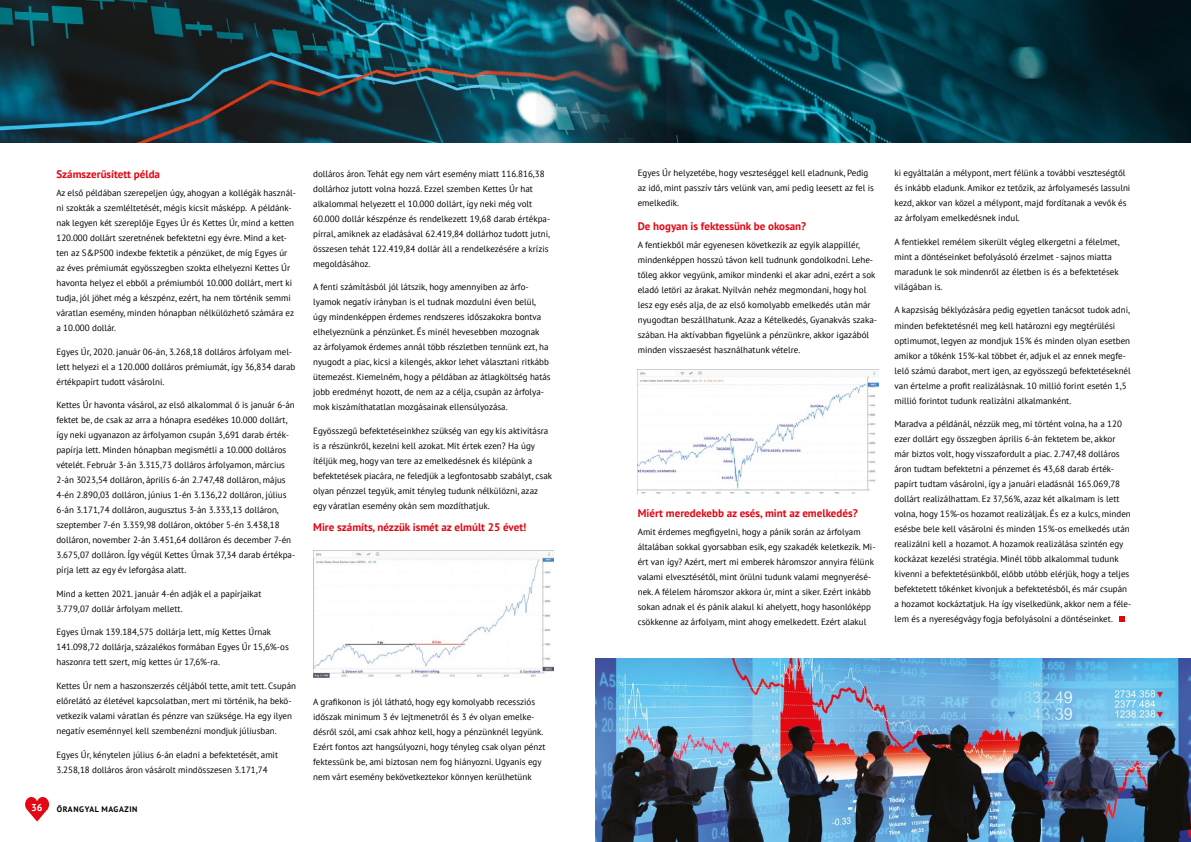
<style>
.page{position:relative;width:1191px;height:842px;background:#fff}
.page>*{position:absolute;margin:0;border:0;box-sizing:border-box;transform-origin:0 0}
.t1{font:700 11px "PT Sans";color:#e30613}
.t2{font:700 10px "PT Sans";color:#fff}
.t3{font:9px/15px "PT Sans";color:#000}
.t4{font:700 8px "PT Sans";letter-spacing:.08em;color:#000}
</style>
<div class="page">
<svg style="left:25px;top:797px;width:24px;height:24px"></svg>
<img style="left:0;top:0;width:1191px;height:142px">
<img style="left:313px;top:551px;width:240px;height:126px">
<img style="left:637px;top:369px;width:241px;height:126px">
<svg style="left:1119px;top:616px;width:5px;height:6px"></svg>
<img style="left:595px;top:658px;width:596px;height:184px">
<p class="t1" style="left:56px;top:167px;width:105px">Számszerűsített példa</p>
<p class="t3" style="left:56px;top:185px;width:241px">Az első példában szerepeljen úgy, ahogyan a kollégák használ&shy;ni szokták a szemléltetését, mégis kicsit másképp. A példánk&shy;nak legyen két szereplője Egyes Úr és Kettes Úr, mind a ketten 120.000 dollárt szeretnének befektetni egy évre. Mind a ket&shy;ten az S&amp;P500 indexbe fektetik a pénzüket, de míg Egyes úr az éves prémiumát egyösszegben szokta elhelyezni Kettes Úr havonta helyez el ebből a prémiumból 10.000 dollárt, mert ki tudja, jól jöhet még a készpénz, ezért, ha nem történik semmi váratlan esemény, minden hónapban nélkülözhető számára ez a 10.000 dollár.</p>
<p class="t3" style="left:56px;top:344px;width:240px">Egyes Úr, 2020. január 06-án, 3.268,18 dolláros árfolyam mel&shy;lett helyezi el a 120.000 dolláros prémiumát, így 36,834 darab értékpapírt tudott vásárolni.</p>
<p class="t3" style="left:56px;top:397px;width:240px">Kettes Úr havonta vásárol, az első alkalommal ő is január 6-án fektet be, de csak az arra a hónapra esedékes 10.000 dollárt, így neki ugyanazon az árfolyamon csupán 3,691 darab érték&shy;papírja lett. Minden hónapban megismétli a 10.000 dolláros vételét. Február 3-án 3.315,73 dolláros árfolyamon, március 2-án 3023,54 dolláron, április 6-án 2.747,48 dolláron, május 4-én 2.890,03 dolláron, június 1-én 3.136,22 dolláron, július 6-án 3.171,74 dolláron, augusztus 3-án 3.333,13 dolláron, szeptember 7-én 3.359,98 dolláron, október 5-én 3.438,18 dolláron, november 2-án 3.451,64 dolláron és december 7-én 3.675,07 dolláron. Így végül Kettes Úrnak 37,34 darab értékpa&shy;pírja lett az egy év leforgása alatt.</p>
<p class="t3" style="left:56px;top:586px;width:206px">Mind a ketten 2021. január 4-én adják el a papírjaikat<br>3.779,07 dollár árfolyam mellett.</p>
<p class="t3" style="left:56px;top:625px;width:234px">Egyes Úrnak 139.184,575 dollárja lett, míg Kettes Úrnak<br>141.098,72 dollárja, százalékos formában Egyes Úr 15,6%-os haszonra tett szert, míg kettes úr 17,6%-ra.</p>
<p class="t3" style="left:56px;top:678px;width:241px">Kettes Úr nem a haszonszerzés céljából tette, amit tett. Csupán előrelátó az életével kapcsolatban, mert mi történik, ha bekö&shy;vetkezik valami váratlan és pénzre van szüksége. Ha egy ilyen negatív eseménnyel kell szembenézni mondjuk júliusban.</p>
<p class="t3" style="left:56px;top:747px;width:223px">Egyes Úr, kénytelen július 6-án eladni a befektetését, amit<br>3.258,18 dolláros áron vásárolt mindösszesen 3.171,74</p>
<p class="t2" style="left:31px;top:801px;width:13px">36</p>
<p class="t4" style="left:57px;top:804px;width:82px">ŐRANGYAL MAGAZIN</p>
<p class="t3" style="left:313px;top:166px;width:238px">dolláros áron. Tehát egy nem várt esemény miatt 116.816,38 dollárhoz jutott volna hozzá. Ezzel szemben Kettes Úr hat alkalommal helyezett el 10.000 dollárt, így neki még volt 60.000 dollár készpénze és rendelkezett 19,68 darab értékpa&shy;pírral, amiknek az eladásával 62.419,84 dollárhoz tudott jutni, összesen tehát 122.419,84 dollár áll a rendelkezésére a krízis megoldásához.</p>
<p class="t3" style="left:313px;top:279px;width:239px">A fenti számításból jól látszik, hogy amennyiben az árfo&shy;lyamok negatív irányban is el tudnak mozdulni éven belül, úgy mindenképpen érdemes rendszeres időszakokra bontva elhelyeznünk a pénzünket. És minél hevesebben mozognak<br>az árfolyamok érdemes annál több részletben tennünk ezt, ha nyugodt a piac, kicsi a kilengés, akkor lehet választani ritkább ütemezést. Kiemelném, hogy a példában az átlagköltség hatás jobb eredményt hozott, de nem az a célja, csupán az árfolya&shy;mok kiszámíthatatlan mozgásainak ellensúlyozása.</p>
<p class="t3" style="left:313px;top:423px;width:240px">Egyösszegű befektetéseinkhez szükség van egy kis aktivitásra is a részünkről, kezelni kell azokat. Mit értek ezen? Ha úgy ítéljük meg, hogy van tere az emelkedésnek és kilépünk a befektetések piacára, ne feledjük a legfontosabb szabályt, csak olyan pénzzel tegyük, amit tényleg tudunk nélkülözni, azaz egy váratlan esemény okán sem mozdíthatjuk.</p>
<p class="t1" style="left:313px;top:520px;width:215px">Mire számíts, nézzük ismét az elmúlt 25 évet!</p>
<p class="t3" style="left:313px;top:694px;width:234px">A grafikonon is jól látható, hogy egy komolyabb recessziós időszak minimum 3 év lejtmenetről és 3 év olyan emelke&shy;désről szól, ami csak ahhoz kell, hogy a pénzünknél legyünk.<br>Ezért fontos azt hangsúlyozni, hogy tényleg csak olyan pénzt fektessünk be, ami biztosan nem fog hiányozni. Ugyanis egy nem várt esemény bekövetkeztekor könnyen kerülhetünk</p>
<p class="t3" style="left:638px;top:166px;width:238px">Egyes Úr helyzetébe, hogy veszteséggel kell eladnunk, Pedig az idő, mint passzív társ velünk van, ami pedig leesett az fel is emelkedik.</p>
<p class="t1" style="left:638px;top:219px;width:170px">De hogyan is fektessünk be okosan?</p>
<p class="t3" style="left:638px;top:237px;width:241px">A fentiekből már egyenesen következik az egyik alappillér, mindenképpen hosszú távon kell tudnunk gondolkodni. Lehe&shy;tőleg akkor vegyünk, amikor mindenki el akar adni, ezért a sok eladó letöri az árakat. Nyilván nehéz megmondani, hogy hol lesz egy esés alja, de az első komolyabb emelkedés után már nyugodtan beszállhatunk. Azaz a Kételkedés, Gyanakvás szaka&shy;szában. Ha aktívabban figyelünk a pénzünkre, akkor igazából minden visszaesést használhatunk vételre.</p>
<p class="t1" style="left:638px;top:506px;width:221px">Miért meredekebb az esés, mint az emelkedés?</p>
<p class="t3" style="left:638px;top:524px;width:239px">Amit érdemes megfigyelni, hogy a pánik során az árfolyam általában sokkal gyorsabban esik, egy szakadék keletkezik. Mi&shy;ért van így? Azért, mert mi emberek háromszor annyira félünk valami elvesztésétől, mint örülni tudunk valami megnyerésé&shy;nek. A félelem háromszor akkora úr, mint a siker. Ezért inkább sokan adnak el és pánik alakul ki ahelyett, hogy hasonlóképp csökkenne az árfolyam, mint ahogy emelkedett. Ezért alakul</p>
<p class="t3" style="left:894px;top:166px;width:237px">ki egyáltalán a mélypont, mert félünk a további veszteségtől és inkább eladunk. Amikor ez tetőzik, az árfolyamesés lassulni kezd, akkor van közel a mélypont, majd fordítanak a vevők és az árfolyam emelkedésnek indul.</p>
<p class="t3" style="left:894px;top:234px;width:227px">A fentiekkel remélem sikerült végleg elkergetni a félelmet, mint a döntéseinket befolyásoló érzelmet - sajnos miatta maradunk le sok mindenről az életben is és a befektetések világában is.</p>
<p class="t3" style="left:894px;top:303px;width:238px">A kapzsiság béklyózására pedig egyetlen tanácsot tudok adni, minden befektetésnél meg kell határozni egy megtérülési optimumot, legyen az mondjuk 15% és minden olyan esetben amikor a tőkénk 15%-kal többet ér, adjuk el az ennek megfe&shy;lelő számú darabot, mert igen, az egyösszegű befektetéseknél van értelme a profit realizálásnak. 10 millió forint esetén 1,5 millió forintot tudunk realizálni alkalmanként.</p>
<p class="t3" style="left:894px;top:416px;width:238px">Maradva a példánál, nézzük meg, mi történt volna, ha a 120 ezer dollárt egy összegben április 6-án fektetem be, akkor már biztos volt, hogy visszafordult a piac. 2.747,48 dolláros áron tudtam befektetni a pénzemet és 43,68 darab érték&shy;papírt tudtam vásárolni, így a januári eladásnál 165.069,78 dollárt realizálhattam. Ez 37,56%, azaz két alkalmam is lett volna, hogy 15%-os hozamot realizáljak. És ez a kulcs, minden esésbe bele kell vásárolni és minden 15%-os emelkedés után realizálni kell a hozamot. A hozamok realizálása szintén egy kockázat kezelési stratégia. Minél több alkalommal tudunk kivenni a befektetésünkből, előbb utóbb elérjük, hogy a teljes befektetett tőkénket kivonjuk a befektetésből, és már csupán a hozamot kockáztatjuk. Ha így viselkedünk, akkor nem a féle&shy;lem és a nyereségvágy fogja befolyásolni a döntéseinket.</p>
</div>
